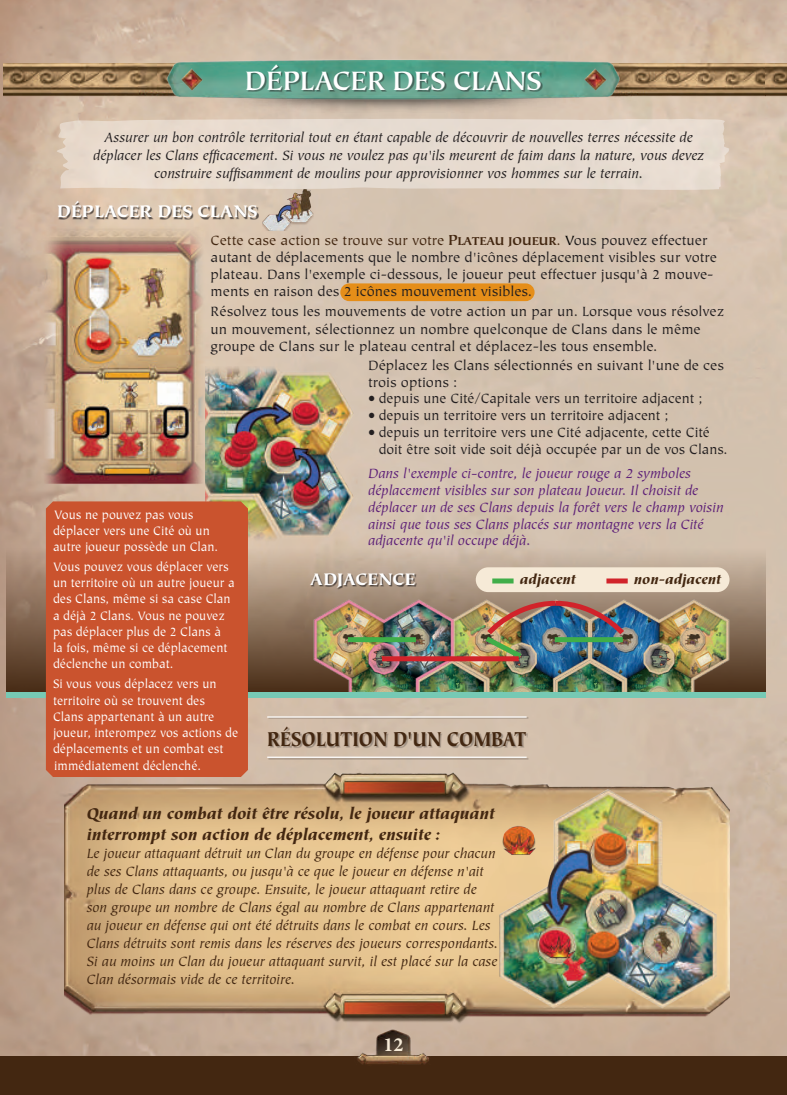
<style>
.page{position:relative;width:787px;height:1095px;background:#fff}
.page>*{position:absolute;margin:0;border:0;box-sizing:border-box;transform-origin:0 0}
.t1{font:700 27.5px "Tiepolo SCEF";letter-spacing:.02em;color:#fff}
.t2{font:900 22.5px "Tiepolo";color:#432711;scale:.85 1}
.t3{font:700 20px "Minion Pro";color:#f6ead7}
.t4{font:900 18.75px "Tiepolo";color:#fff}
.t5{font:italic 900 17.5px/21px "Tiepolo";color:#432711}
.t6{font:15px/16.9px "Tiepolo";color:#231f20}
.t7{font:italic 15px/18px "Tiepolo";color:#432711}
.t8{font:italic 15px/18px "Tiepolo";color:#231f20;text-align:center}
.t9{font:italic 15px/16.9px "Tiepolo";color:#5e2178}
.t10{font:15px/16.9px "Tiepolo";color:#231f20;scale:.96 1}
.t11{font:italic 900 15px "Tiepolo";color:#432711}
.t12{font:13.75px/16.2px "Tiepolo";color:#fff;scale:.93 1}
.s1{color:#432711}
.s2{font-family:"Tiepolo SCEF";font-weight:700;color:#432711}
.s3{color:#000}
</style>
<div class="page">
<img style="left:0;top:0;width:787px;height:1056px">
<div style="left:0;top:1056px;width:787px;height:39px;background:#432711"></div>
<img style="left:349px;top:1026px;width:89px;height:38px">
<img style="left:205px;top:366px;width:153px;height:176px">
<img style="left:4px;top:63px;width:783px;height:48px">
<img style="left:162px;top:55px;width:462px;height:61px">
<img style="left:174px;top:63px;width:34px;height:34px">
<img style="left:577px;top:63px;width:34px;height:34px">
<img style="left:65px;top:748px;width:664px;height:278px">
<img style="left:499px;top:788px;width:219px;height:221px">
<img style="left:22px;top:202px;width:189px;height:297px">
<svg style="left:7px;top:549px;width:758px;height:143px"></svg>
<img style="left:594px;top:596px;width:138px;height:96px">
<img style="left:456px;top:596px;width:138px;height:60px">
<img style="left:524px;top:657px;width:138px;height:35px">
<img style="left:456px;top:661px;width:68px;height:31px">
<img style="left:310px;top:596px;width:146px;height:96px">
<div style="left:348px;top:637px;width:68px;height:5px;background:#40ae49"></div>
<div style="left:382px;top:656px;width:137px;height:5px;background:#d1232a"></div>
<img style="left:480px;top:598px;width:147px;height:65px">
<div style="left:7px;top:692px;width:758px;height:5px;background:#76c9b4"></div>
<img style="left:262px;top:190px;width:52px;height:40px">
<div style="left:247px;top:65px;width:295px;height:28px;background:#231f20;opacity:.5"></div>
<div style="left:57px;top:119px;width:673px;height:71px;background:#e7dbcf"></div>
<div style="left:268px;top:717px;width:260px;height:43px;background:#231f20;opacity:.3"></div>
<hr style="left:267px;top:716px;width:259px;height:2px;background:#fff">
<hr style="left:267px;top:757px;width:259px;height:1px;background:#fff">
<div style="left:340px;top:283px;width:194px;height:18px;background:#e58e19;border-radius:9px"></div>
<div style="left:476px;top:567px;width:253px;height:25px;background:#f6ead7;border-radius:12px"></div>
<div style="left:59px;top:201px;width:200px;height:19px;background:#231f20;opacity:.7"></div>
<div style="left:492px;top:578px;width:21px;height:5px;background:#40ae49"></div>
<div style="left:606px;top:578px;width:21px;height:5px;background:#d1232a"></div>
<div style="left:311px;top:574px;width:106px;height:16px;background:#231f20;opacity:.7"></div>
<div style="left:46px;top:501px;width:202px;height:276px;background:#ca532e"></div>
<h1 class="t1" style="left:245px;top:65px;width:298px">DÉPLACER DES CLANS</h1>
<p class="t8" style="left:93px;top:129px;width:612px">Assurer un bon contrôle territorial tout en étant capable de découvrir de nouvelles terres nécessite de déplacer les Clans efficacement. Si vous ne voulez pas qu'ils meurent de faim dans la nature, vous devez construire suffisamment de moulins pour approvisionner vos hommes sur le terrain.</p>
<p class="t4" style="left:57px;top:201px;width:202px">DÉPLACER DES CLANS</p>
<p class="t6" style="left:210px;top:232px;width:508px"><span class="s1">Cette case action se trouve sur votre</span> <span class="s2">Plateau joueur</span><span class="s1">.</span> <span class="s3">V</span>ous pouvez effectuer autant de déplacements que le nombre d'icônes déplacement visibles sur votre plateau. Dans l'exemple ci-dessous, le joueur peut effectuer jusqu'à 2 mouve&shy;ments en raison des 2 icônes mouvement visibles.</p>
<p class="t6" style="left:210px;top:303px;width:515px;line-height:17.5px">Résolvez tous les mouvements de votre action un par un. Lorsque vous résolvez un mouvement, sélectionnez un nombre quelconque de Clans dans le même groupe de Clans sur le plateau central et déplacez-les tous ensemble.</p>
<p class="t12" style="left:53px;top:507px;width:179px">Vous ne pouvez pas vous déplacer vers une Cité où un autre joueur possède un Clan.</p>
<p class="t12" style="left:53px;top:559px;width:197px">Vous pouvez vous déplacer vers un territoire où un autre joueur a des Clans, même si sa case Clan a déjà 2 Clans. Vous ne pouvez pas déplacer plus de 2 Clans à<br>la fois, même si ce déplacement déclenche un combat.</p>
<p class="t12" style="left:53px;top:676px;width:201px">Si vous vous déplacez vers un territoire où se trouvent des<br>Clans appartenant à un autre joueur, interompez vos actions de déplacements et un combat est immédiatement déclenché.</p>
<p class="t6" style="left:368px;top:357px;width:357px">Déplacez les Clans sélectionnés en suivant l'une de ces trois options :</p>
<p class="t10" style="left:368px;top:391px;width:350px">• depuis une Cité/Capitale vers un territoire adjacent ;</p>
<p class="t10" style="left:368px;top:408px;width:314px">• depuis un territoire vers un territoire adjacent ;</p>
<p class="t10" style="left:379px;top:425px;width:365px;text-indent:-11px">• depuis un territoire vers une Cité adjacente, cette Cité doit être soit vide soit déjà occupée par un de vos Clans.</p>
<p class="t9" style="left:368px;top:465px;width:357px">Dans l'exemple ci-contre, le joueur rouge a 2 symboles déplacement visibles sur son plateau Joueur. Il choisit de déplacer un de ses Clans depuis la forêt vers le champ voisin ainsi que tous ses Clans placés sur montagne vers la Cité adjacente qu'il occupe déjà.</p>
<p class="t4" style="left:310px;top:569px;width:107px">ADJACENCE</p>
<p class="t11" style="left:520px;top:571px;width:58px">adjacent</p>
<p class="t11" style="left:634px;top:571px;width:89px">non-adjacent</p>
<h2 class="t2" style="left:267px;top:726px;width:307px">RÉSOLUTION D'UN COMBAT</h2>
<p class="t5" style="left:87px;top:804px;width:409px">Quand un combat doit être résolu, le joueur attaquant interrompt son action de déplacement, ensuite :</p>
<p class="t7" style="left:87px;top:845px;width:413px">Le joueur attaquant détruit un Clan du groupe en défense pour chacun de ses Clans attaquants, ou jusqu'à ce que le joueur en défense n'ait plus de Clans dans ce groupe. Ensuite, le joueur attaquant retire de son groupe un nombre de Clans égal au nombre de Clans appartenant au joueur en défense qui ont été détruits dans le combat en cours. Les Clans détruits sont remis dans les réserves des joueurs correspondants.<br>Si au moins un Clan du joueur attaquant survit, il est placé sur la case Clan désormais vide de ce territoire.</p>
<h3 class="t3" style="left:383px;top:1031px;width:21px">12</h3>
</div>
